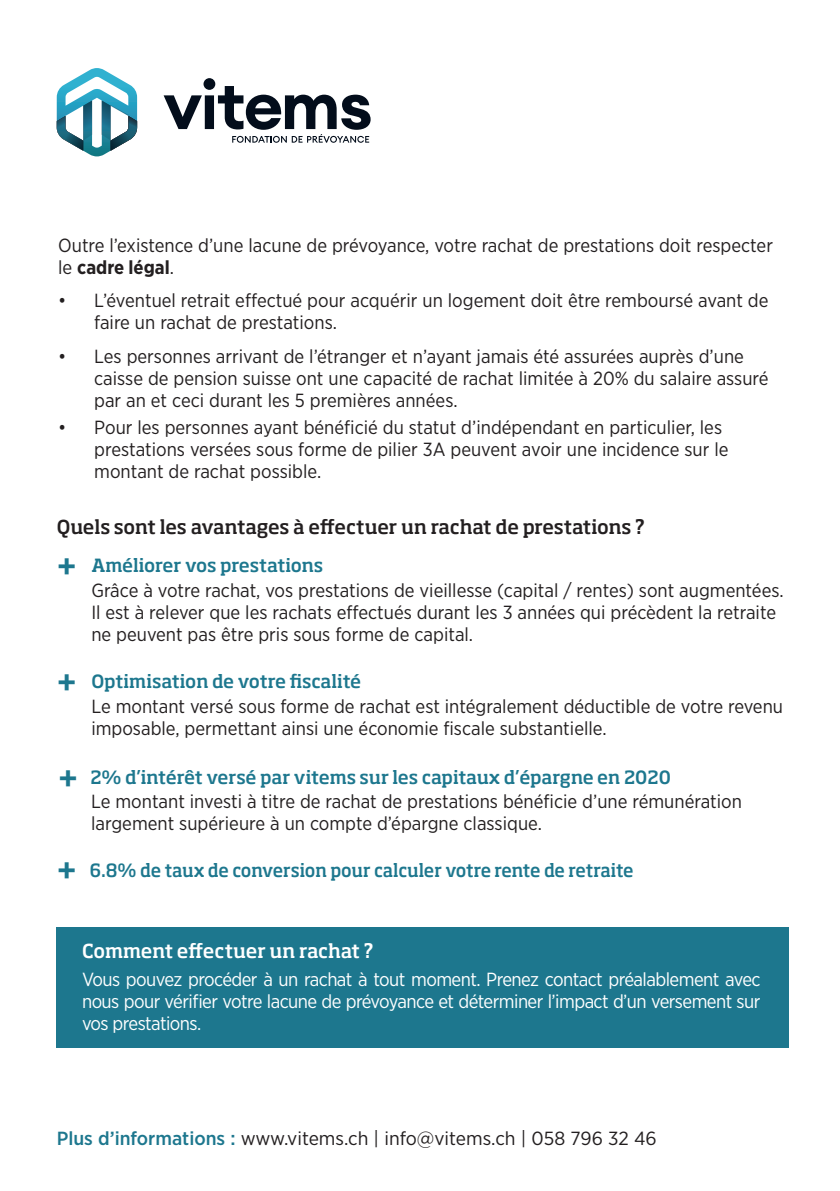
<style>
.page{position:relative;width:840px;height:1191px;background:#fff}
.page>*{position:absolute;margin:0;border:0;box-sizing:border-box;transform-origin:0 0}
.t1{font:500 36px "Gotham Narrow";color:#1d778e}
.t2{font:19px/22px "Gotham Narrow";color:#231f20}
.t3{font:19px/22px "Gotham Narrow";letter-spacing:-.03em;color:#fff;text-align:justify}
.t4{font:19px "Gotham Narrow";color:#231f20;scale:1.05 1}
.t5{font:500 19px "Soho Std";letter-spacing:-.01em;color:#231f20}
.t6{font:500 19px "Soho Std";letter-spacing:-.005em;color:#fff}
.t7{font:500 18px "Soho Std";letter-spacing:-.01em;color:#1d778e}
.t8{font:500 18px "Soho Std";letter-spacing:-.01em;color:#1d778e;scale:.95 1}
.s1{font-weight:700}
.s2{font-weight:500;color:#1d778e}
</style>
<div class="page">
<div style="left:57px;top:927px;width:731px;height:120px;background:#1d778e"></div>
<svg style="left:56px;top:68px;width:81px;height:88px"></svg>
<svg style="left:163px;top:78px;width:208px;height:65px"></svg>
<p class="t2" style="left:58px;top:234px;width:716px">Outre l’existence d’une lacune de prévoyance, votre rachat de prestations doit respecter le <span class="s1">cadre légal</span>.</p>
<p class="t2" style="left:94px;top:289px;width:675px;text-indent:-36px">• L’éventuel retrait effectué pour acquérir un logement doit être remboursé avant de faire un rachat de prestations.</p>
<p class="t2" style="left:94px;top:345px;width:675px;text-indent:-36px">• Les personnes arrivant de l’étranger et n’ayant jamais été assurées auprès d’une caisse de pension suisse ont une capacité de rachat limitée à 20% du salaire assuré par an et ceci durant les 5 premières années.</p>
<p class="t2" style="left:94px;top:416px;width:635px;text-indent:-36px">• Pour les personnes ayant bénéficié du statut d’indépendant en particulier, les prestations versées sous forme de pilier 3A peuvent avoir une incidence sur le montant de rachat possible.</p>
<p class="t5" style="left:57px;top:514px;width:590px">Quels sont les avantages à effectuer un rachat de prestations ?</p>
<p class="t1" style="left:57px;top:543px;width:21px">+</p>
<p class="t7" style="left:91px;top:554px;width:233px">Améliorer vos prestations</p>
<p class="t2" style="left:91px;top:579px;width:693px">Grâce à votre rachat, vos prestations de vieillesse (capital / rentes) sont augmentées.<br>Il est à relever que les rachats effectués durant les 3 années qui précèdent la retraite ne peuvent pas être pris sous forme de capital.</p>
<p class="t1" style="left:57px;top:659px;width:21px">+</p>
<p class="t7" style="left:91px;top:670px;width:271px">Optimisation de votre fiscalité</p>
<p class="t2" style="left:91px;top:695px;width:693px">Le montant versé sous forme de rachat est intégralement déductible de votre revenu imposable, permettant ainsi une économie fiscale substantielle.</p>
<p class="t1" style="left:58px;top:755px;width:21px">+</p>
<p class="t7" style="left:90px;top:766px;width:581px">2% d’intérêt versé par vitems sur les capitaux d’épargne en 2020</p>
<p class="t2" style="left:91px;top:790px;width:652px">Le montant investi à titre de rachat de prestations bénéficie d’une rémunération largement supérieure à un compte d’épargne classique.</p>
<p class="t1" style="left:57px;top:847px;width:21px">+</p>
<p class="t8" style="left:90px;top:858px;width:574px">6.8% de taux de conversion pour calculer votre rente de retraite</p>
<p class="t6" style="left:82px;top:938px;width:293px">Comment effectuer un rachat ?</p>
<p class="t3" style="left:82px;top:968px;width:679px">Vous pouvez procéder à un rachat à tout moment. Prenez contact préalablement avec nous pour vérifier votre lacune de prévoyance et déterminer l’impact d’un versement sur vos prestations.</p>
<p class="t4" style="left:57px;top:1126px;width:572px"><span class="s2">Plus d’informations :</span> www.vitems.ch | info@vitems.ch | 058 796 32 46</p>
</div>
